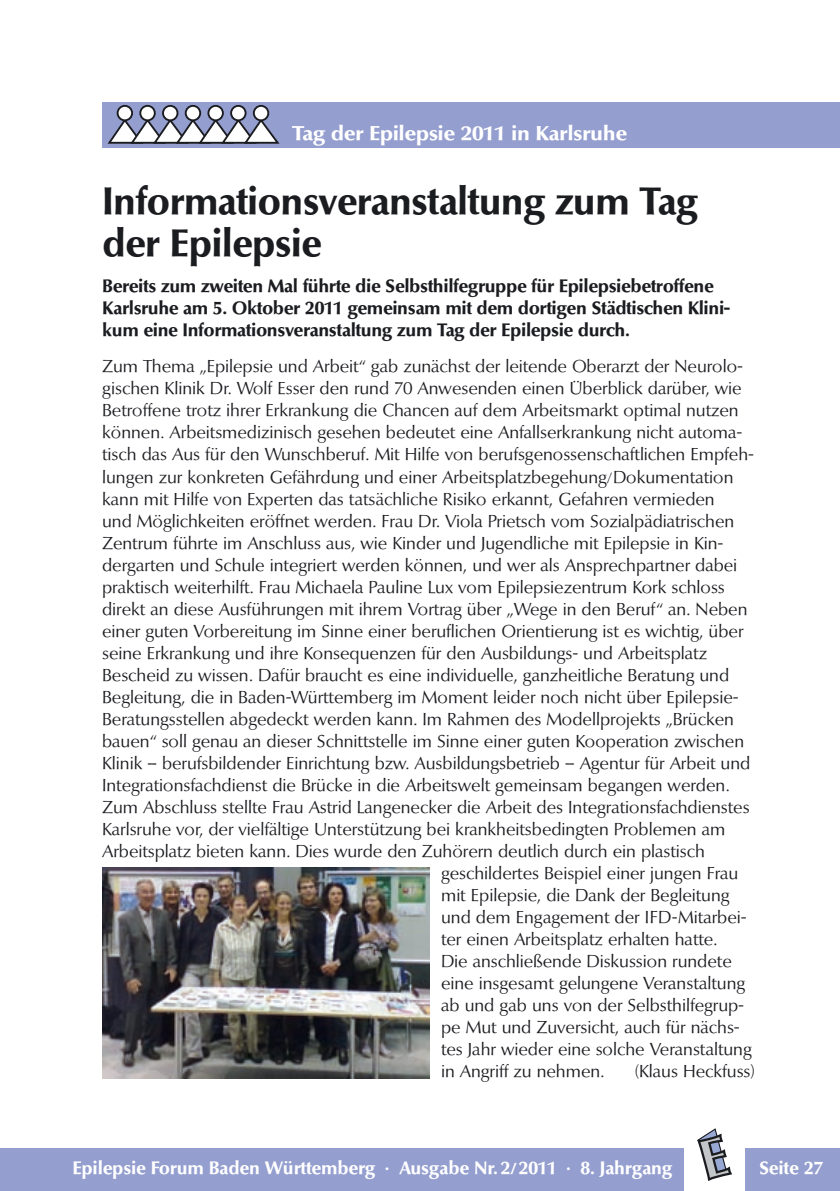
<style>
.page{position:relative;width:840px;height:1191px;background:#fff}
.page>*{position:absolute;margin:0;border:0;box-sizing:border-box;transform-origin:0 0}
.t1{font:700 38px/42px "Optima BQ";color:#1b1c20}
.t2{font:700 20px "Optima BQ";color:#fff;scale:1.08 1}
.t3{font:700 18px/22px "Optima BQ";color:#1b1c20}
.t4{font:700 18px "Optima BQ";letter-spacing:.01em;color:#fff}
.t5{font:17.4px "Optima BQ";color:#1b1c20}
</style>
<div class="page">
<hr style="left:0;top:0;width:1px;height:102px;background:#949ecf">
<div style="left:744px;top:1148px;width:95px;height:43px;background:#949ecf"></div>
<div style="left:0;top:1148px;width:683px;height:43px;background:#949ecf"></div>
<svg style="left:697px;top:1128px;width:35px;height:53px"></svg>
<div style="left:102px;top:102px;width:737px;height:45px;background:#949ecf"></div>
<img style="left:102px;top:867px;width:327px;height:212px">
<div style="left:117px;top:106px;width:15px;height:14px;background:#fff;border-radius:50%"></div>
<div style="left:117px;top:105px;width:16px;height:16px;border:2px solid #1b1c20;border-radius:50%"></div>
<div style="left:140px;top:106px;width:15px;height:14px;background:#fff;border-radius:50%"></div>
<div style="left:139px;top:105px;width:17px;height:16px;border:2px solid #1b1c20;border-radius:50%"></div>
<div style="left:163px;top:106px;width:14px;height:14px;background:#fff;border-radius:50%"></div>
<div style="left:162px;top:105px;width:16px;height:16px;border:2px solid #1b1c20;border-radius:50%"></div>
<div style="left:186px;top:106px;width:14px;height:14px;background:#fff;border-radius:50%"></div>
<div style="left:185px;top:105px;width:16px;height:16px;border:2px solid #1b1c20;border-radius:50%"></div>
<div style="left:208px;top:106px;width:15px;height:14px;background:#fff;border-radius:50%"></div>
<div style="left:207px;top:105px;width:17px;height:16px;border:2px solid #1b1c20;border-radius:50%"></div>
<div style="left:231px;top:106px;width:14px;height:14px;background:#fff;border-radius:50%"></div>
<div style="left:230px;top:105px;width:16px;height:16px;border:2px solid #1b1c20;border-radius:50%"></div>
<svg style="left:107px;top:117px;width:173px;height:27px"></svg>
<div style="left:254px;top:106px;width:14px;height:14px;background:#fff;border-radius:50%"></div>
<div style="left:253px;top:105px;width:16px;height:16px;border:2px solid #1b1c20;border-radius:50%"></div>
<p class="t2" style="left:292px;top:121px;width:311px">Tag der Epilepsie 2011 in Karlsruhe</p>
<h1 class="t1" style="left:102px;top:181px;width:597px">Informationsveranstaltung zum Tag der Epilepsie</h1>
<p class="t3" style="left:102px;top:276px;width:629px">Bereits zum zweiten Mal führte die Selbsthilfegruppe für Epilepsiebetroffene<br>Karlsruhe am 5. Oktober 2011 gemeinsam mit dem dortigen Städtischen Klini&shy;kum eine Informationsveranstaltung zum Tag der Epilepsie durch.</p>
<p class="t5" style="left:102px;top:356px;width:642px">Zum Thema „Epilepsie und Arbeit“ gab zunächst der leitende Oberarzt der Neurolo-</p>
<p class="t5" style="left:102px;top:378px;width:640px">gischen Klinik Dr. Wolf Esser den rund 70 Anwesenden einen Überblick darüber, wie</p>
<p class="t5" style="left:102px;top:400px;width:637px">Betroffene trotz ihrer Erkrankung die Chancen auf dem Arbeitsmarkt optimal nutzen</p>
<p class="t5" style="left:102px;top:422px;width:641px">können. Arbeitsmedizinisch gesehen bedeutet eine Anfallserkrankung nicht automa-</p>
<p class="t5" style="left:102px;top:444px;width:653px">tisch das Aus für den Wunschberuf. Mit Hilfe von berufsgenossenschaftlichen Empfeh-</p>
<p class="t5" style="left:102px;top:466px;width:632px">lungen zur konkreten Gefährdung und einer Arbeitsplatzbegehung/Dokumentation</p>
<p class="t5" style="left:102px;top:488px;width:613px">kann mit Hilfe von Experten das tatsächliche Risiko erkannt, Gefahren vermieden</p>
<p class="t5" style="left:102px;top:510px;width:633px">und Möglichkeiten eröffnet werden. Frau Dr. Viola Prietsch vom Sozialpädiatrischen</p>
<p class="t5" style="left:102px;top:532px;width:622px">Zentrum führte im Anschluss aus, wie Kinder und Jugendliche mit Epilepsie in Kin-</p>
<p class="t5" style="left:102px;top:554px;width:636px">dergarten und Schule integriert werden können, und wer als Ansprechpartner dabei</p>
<p class="t5" style="left:102px;top:576px;width:624px">praktisch weiterhilft. Frau Michaela Pauline Lux vom Epilepsiezentrum Kork schloss</p>
<p class="t5" style="left:102px;top:598px;width:646px">direkt an diese Ausführungen mit ihrem Vortrag über „Wege in den Beruf“ an. Neben</p>
<p class="t5" style="left:102px;top:620px;width:642px">einer guten Vorbereitung im Sinne einer beruflichen Orientierung ist es wichtig, über</p>
<p class="t5" style="left:102px;top:642px;width:606px">seine Erkrankung und ihre Konsequenzen für den Ausbildungs- und Arbeitsplatz</p>
<p class="t5" style="left:102px;top:664px;width:628px">Bescheid zu wissen. Dafür braucht es eine individuelle, ganzheitliche Beratung und</p>
<p class="t5" style="left:102px;top:686px;width:637px">Begleitung, die in Baden-Württemberg im Moment leider noch nicht über Epilepsie-</p>
<p class="t5" style="left:102px;top:708px;width:633px">Beratungsstellen abgedeckt werden kann. Im Rahmen des Modellprojekts „Brücken</p>
<p class="t5" style="left:102px;top:730px;width:643px">bauen“ soll genau an dieser Schnittstelle im Sinne einer guten Kooperation zwischen</p>
<p class="t5" style="left:102px;top:752px;width:649px">Klinik – berufsbildender Einrichtung bzw. Ausbildungsbetrieb – Agentur für Arbeit und</p>
<p class="t5" style="left:102px;top:774px;width:628px">Integrationsfachdienst die Brücke in die Arbeitswelt gemeinsam begangen werden.</p>
<p class="t5" style="left:102px;top:796px;width:648px">Zum Abschluss stellte Frau Astrid Langenecker die Arbeit des Integrationsfachdienstes</p>
<p class="t5" style="left:102px;top:818px;width:624px">Karlsruhe vor, der vielfältige Unterstützung bei krankheitsbedingten Problemen am</p>
<p class="t5" style="left:102px;top:840px;width:604px">Arbeitsplatz bieten kann. Dies wurde den Zuhörern deutlich durch ein plastisch</p>
<p class="t5" style="left:441px;top:862px;width:298px">geschildertes Beispiel einer jungen Frau</p>
<p class="t5" style="left:441px;top:884px;width:290px">mit Epilepsie, die Dank der Begleitung</p>
<p class="t5" style="left:441px;top:906px;width:307px">und dem Engagement der IFD-Mitarbei-</p>
<p class="t5" style="left:441px;top:928px;width:277px">ter einen Arbeitsplatz erhalten hatte.</p>
<p class="t5" style="left:441px;top:950px;width:292px">Die anschließende Diskussion rundete</p>
<p class="t5" style="left:441px;top:972px;width:305px">eine insgesamt gelungene Veranstaltung</p>
<p class="t5" style="left:441px;top:994px;width:304px">ab und gab uns von der Selbsthilfegrup-</p>
<p class="t5" style="left:441px;top:1016px;width:300px">pe Mut und Zuversicht, auch für nächs-</p>
<p class="t5" style="left:441px;top:1038px;width:312px">tes Jahr wieder eine solche Veranstaltung</p>
<p class="t5" style="left:441px;top:1060px;width:165px">in Angriff zu nehmen.</p>
<p class="t5" style="left:634px;top:1060px;width:121px">(Klaus Heckfuss)</p>
<p class="t4" style="left:72px;top:1157px;width:601px">Epilepsie Forum Baden Württemberg · Ausgabe Nr. 2/2011 · 8. Jahrgang</p>
<p class="t4" style="left:758px;top:1157px;width:65px">Seite 27</p>
</div>
